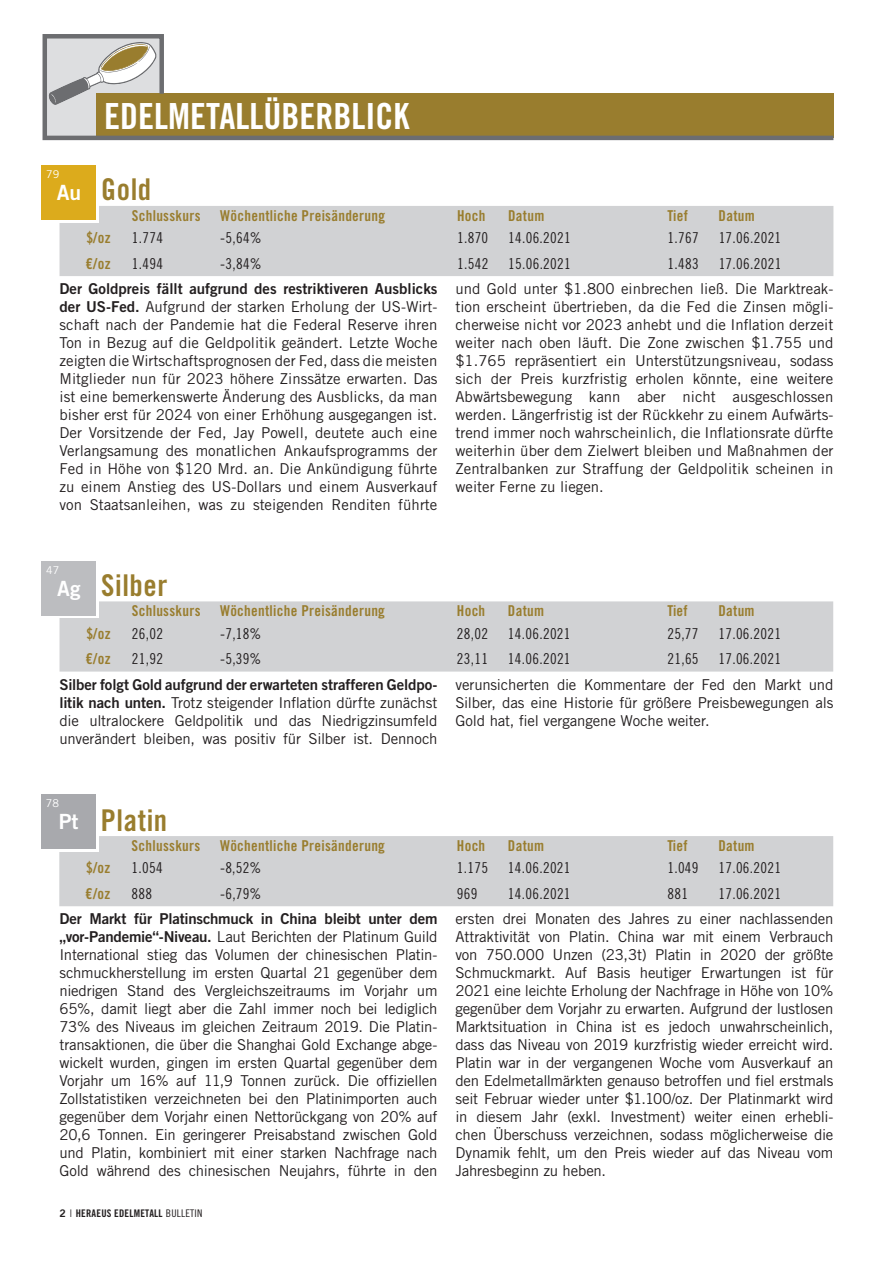
<style>
.page{position:relative;width:893px;height:1263px;background:#fff}
.page>*{position:absolute;margin:0;border:0;box-sizing:border-box;transform-origin:0 0}
.t1{font:36px "Trade Gothic LT Std Bd Cn 20";color:#fff}
.t2{font:30px "Trade Gothic LT Std Bd Cn 20";letter-spacing:.02em;color:#997d2e}
.t3{font:21px "Trade Gothic LT Std Bd 2";color:#fff}
.t4{font:15px/18px "Trade Gothic LT Std";letter-spacing:-.005em;color:#231f20;text-align:justify}
.t5{font:15px "Trade Gothic LT Std Cn 18";letter-spacing:.02em;color:#231f20}
.t6{font:15px "Trade Gothic LT Std Bd Cn 20";letter-spacing:.02em;color:#997d2e}
.t7{font:15px "Trade Gothic LT Std Bd 2";letter-spacing:-.005em;color:#231f20}
.t8{font:10.8px "Trade Gothic LT Std";color:#fff}
.t9{font:10.5px "Trade Gothic LT Std Bd Cn 20";letter-spacing:.02em;color:#231f20}
.s1{font-family:"Trade Gothic LT Std Bd 2"}
.s2{font-family:"Trade Gothic LT Std";font-weight:300}
.s3{font-family:"Trade Gothic LT Std Cn 18"}
</style>
<div class="page">
<div style="left:60px;top:601px;width:773px;height:71px;background:#d1d2d4"></div>
<div style="left:60px;top:206px;width:773px;height:70px;background:#d1d2d4"></div>
<div style="left:45px;top:168px;width:54px;height:54px;background:#fff"></div>
<div style="left:42px;top:165px;width:54px;height:55px;background:#dcab1c"></div>
<div style="left:45px;top:564px;width:54px;height:54px;background:linear-gradient(to right,#fff,#fff)"></div>
<div style="left:42px;top:561px;width:54px;height:54px;background:#bcbdc0"></div>
<svg style="left:42px;top:34px;width:792px;height:107px"></svg>
<div style="left:59px;top:836px;width:774px;height:70px;background:#d1d2d4"></div>
<div style="left:44px;top:797px;width:55px;height:54px;background:#fff"></div>
<div style="left:41px;top:794px;width:55px;height:55px;background:#a8a9ad"></div>
<h1 class="t1" style="left:104px;top:94px;width:307px">EDELMETALLÜBERBLICK</h1>
<p class="t8" style="left:46px;top:167px;width:15px">79</p>
<h3 class="t3" style="left:57px;top:180px;width:26px">Au</h3>
<h2 class="t2" style="left:101px;top:172px;width:52px">Gold</h2>
<p class="t6" style="left:132px;top:206px;width:70px">Schlusskurs</p>
<p class="t6" style="left:220px;top:206px;width:166px">Wöchentliche Preisänderung</p>
<p class="t6" style="left:457px;top:206px;width:30px">Hoch</p>
<p class="t6" style="left:508px;top:206px;width:38px">Datum</p>
<p class="t6" style="left:668px;top:206px;width:22px">Tief</p>
<p class="t6" style="left:719px;top:206px;width:38px">Datum</p>
<p class="t6" style="left:86px;top:229px;width:26px">$/oz</p>
<p class="t5" style="left:132px;top:229px;width:33px">1.774</p>
<p class="t5" style="left:220px;top:229px;width:43px">-5,64%</p>
<p class="t5" style="left:457px;top:229px;width:33px">1.870</p>
<p class="t5" style="left:508px;top:229px;width:64px">14.06.2021</p>
<p class="t5" style="left:668px;top:229px;width:33px">1.767</p>
<p class="t5" style="left:719px;top:229px;width:64px">17.06.2021</p>
<p class="t6" style="left:86px;top:254px;width:27px">€/oz</p>
<p class="t5" style="left:132px;top:254px;width:33px">1.494</p>
<p class="t5" style="left:220px;top:254px;width:43px">-3,84%</p>
<p class="t5" style="left:457px;top:254px;width:33px">1.542</p>
<p class="t5" style="left:508px;top:254px;width:64px">15.06.2021</p>
<p class="t5" style="left:668px;top:254px;width:33px">1.483</p>
<p class="t5" style="left:719px;top:254px;width:64px">17.06.2021</p>
<p class="t7" style="left:60px;top:279px;width:379px">Der Goldpreis fällt aufgrund des restriktiveren Ausblicks</p>
<p class="t4" style="left:60px;top:297px;width:379px"><span class="s1">der US-Fed.</span> Aufgrund der starken Erholung der US-Wirt&shy;schaft nach der Pandemie hat die Federal Reserve ihren Ton in Bezug auf die Geldpolitik geändert. Letzte Woche zeigten die Wirtschaftsprognosen der Fed, dass die meisten Mitglieder nun für 2023 höhere Zinssätze erwarten. Das ist eine bemerkenswerte Änderung des Ausblicks, da man bisher erst für 2024 von einer Erhöhung ausgegangen ist.<br>Der Vorsitzende der Fed, Jay Powell, deutete auch eine Verlangsamung des monatlichen Ankaufsprogramms der Fed in Höhe von $120 Mrd. an. Die Ankündigung führte zu einem Anstieg des US-Dollars und einem Ausverkauf von Staatsanleihen, was zu steigenden Renditen führte</p>
<p class="t4" style="left:455px;top:279px;width:379px">und Gold unter $1.800 einbrechen ließ. Die Marktreak&shy;tion erscheint übertrieben, da die Fed die Zinsen mögli&shy;cherweise nicht vor 2023 anhebt und die Inflation derzeit weiter nach oben läuft. Die Zone zwischen $1.755 und $1.765 repräsentiert ein Unterstützungsniveau, sodass sich der Preis kurzfristig erholen könnte, eine weitere Abwärtsbewegung kann aber nicht ausgeschlossen werden. Längerfristig ist der Rückkehr zu einem Aufwärts&shy;trend immer noch wahrscheinlich, die Inflationsrate dürfte weiterhin über dem Zielwert bleiben und Maßnahmen der Zentralbanken zur Straffung der Geldpolitik scheinen in weiter Ferne zu liegen.</p>
<p class="t8" style="left:46px;top:563px;width:15px">47</p>
<h3 class="t3" style="left:57px;top:575px;width:25px">Ag</h3>
<h2 class="t2" style="left:101px;top:567px;width:68px">Silber</h2>
<p class="t6" style="left:132px;top:602px;width:70px">Schlusskurs</p>
<p class="t6" style="left:220px;top:602px;width:166px">Wöchentliche Preisänderung</p>
<p class="t6" style="left:457px;top:602px;width:30px">Hoch</p>
<p class="t6" style="left:508px;top:602px;width:38px">Datum</p>
<p class="t6" style="left:667px;top:602px;width:22px">Tief</p>
<p class="t6" style="left:718px;top:602px;width:38px">Datum</p>
<p class="t6" style="left:86px;top:624px;width:26px">$/oz</p>
<p class="t5" style="left:132px;top:624px;width:33px">26,02</p>
<p class="t5" style="left:220px;top:624px;width:43px">-7,18%</p>
<p class="t5" style="left:457px;top:624px;width:33px">28,02</p>
<p class="t5" style="left:508px;top:624px;width:64px">14.06.2021</p>
<p class="t5" style="left:667px;top:624px;width:33px">25,77</p>
<p class="t5" style="left:718px;top:624px;width:64px">17.06.2021</p>
<p class="t6" style="left:86px;top:650px;width:27px">€/oz</p>
<p class="t5" style="left:132px;top:650px;width:33px">21,92</p>
<p class="t5" style="left:220px;top:650px;width:43px">-5,39%</p>
<p class="t5" style="left:457px;top:650px;width:33px">23,11</p>
<p class="t5" style="left:508px;top:650px;width:64px">14.06.2021</p>
<p class="t5" style="left:667px;top:650px;width:33px">21,65</p>
<p class="t5" style="left:718px;top:650px;width:64px">17.06.2021</p>
<p class="t7" style="left:60px;top:675px;width:379px">Silber folgt Gold aufgrund der erwarteten strafferen Geldpo-</p>
<p class="t4" style="left:60px;top:693px;width:379px"><span class="s1">litik nach unten.</span> Trotz steigender Inflation dürfte zunächst die ultralockere Geldpolitik und das Niedrigzinsumfeld unverändert bleiben, was positiv für Silber ist. Dennoch</p>
<p class="t4" style="left:455px;top:675px;width:379px">verunsicherten die Kommentare der Fed den Markt und Silber, das eine Historie für größere Preisbewegungen als Gold hat, fiel vergangene Woche weiter.</p>
<p class="t8" style="left:46px;top:796px;width:15px">78</p>
<h3 class="t3" style="left:59px;top:809px;width:21px">Pt</h3>
<h2 class="t2" style="left:101px;top:802px;width:68px">Platin</h2>
<p class="t6" style="left:132px;top:837px;width:70px">Schlusskurs</p>
<p class="t6" style="left:220px;top:837px;width:166px">Wöchentliche Preisänderung</p>
<p class="t6" style="left:457px;top:837px;width:30px">Hoch</p>
<p class="t6" style="left:508px;top:837px;width:38px">Datum</p>
<p class="t6" style="left:667px;top:837px;width:22px">Tief</p>
<p class="t6" style="left:718px;top:837px;width:38px">Datum</p>
<p class="t6" style="left:86px;top:859px;width:26px">$/oz</p>
<p class="t5" style="left:132px;top:859px;width:33px">1.054</p>
<p class="t5" style="left:220px;top:859px;width:43px">-8,52%</p>
<p class="t5" style="left:457px;top:859px;width:33px">1.175</p>
<p class="t5" style="left:508px;top:859px;width:64px">14.06.2021</p>
<p class="t5" style="left:667px;top:859px;width:33px">1.049</p>
<p class="t5" style="left:718px;top:859px;width:64px">17.06.2021</p>
<p class="t6" style="left:85px;top:884px;width:27px">€/oz</p>
<p class="t5" style="left:132px;top:885px;width:22px">888</p>
<p class="t5" style="left:220px;top:885px;width:43px">-6,79%</p>
<p class="t5" style="left:457px;top:885px;width:22px">969</p>
<p class="t5" style="left:508px;top:885px;width:64px">14.06.2021</p>
<p class="t5" style="left:667px;top:885px;width:22px">881</p>
<p class="t5" style="left:718px;top:885px;width:64px">17.06.2021</p>
<p class="t7" style="left:60px;top:909px;width:379px">Der Markt für Platinschmuck in China bleibt unter dem</p>
<p class="t4" style="left:60px;top:927px;width:379px"><span class="s1">„vor-Pandemie“-Niveau.</span> Laut Berichten der Platinum Guild International stieg das Volumen der chinesischen Platin&shy;schmuckherstellung im ersten Quartal 21 gegenüber dem niedrigen Stand des Vergleichszeitraums im Vorjahr um 65%, damit liegt aber die Zahl immer noch bei lediglich 73% des Niveaus im gleichen Zeitraum 2019. Die Platin&shy;transaktionen, die über die Shanghai Gold Exchange abge&shy;wickelt wurden, gingen im ersten Quartal gegenüber dem Vorjahr um 16% auf 11,9 Tonnen zurück. Die offiziellen Zollstatistiken verzeichneten bei den Platinimporten auch gegenüber dem Vorjahr einen Nettorückgang von 20% auf 20,6 Tonnen. Ein geringerer Preisabstand zwischen Gold und Platin, kombiniert mit einer starken Nachfrage nach Gold während des chinesischen Neujahrs, führte in den</p>
<p class="t9" style="left:60px;top:1207px;width:144px"><span class="s1">2</span> <span class="s2">I</span> HERAEUS EDELMETALL <span class="s3">BULLETIN</span></p>
<p class="t4" style="left:455px;top:909px;width:379px">ersten drei Monaten des Jahres zu einer nachlassenden Attraktivität von Platin. China war mit einem Verbrauch von 750.000 Unzen (23,3t) Platin in 2020 der größte Schmuckmarkt. Auf Basis heutiger Erwartungen ist für 2021 eine leichte Erholung der Nachfrage in Höhe von 10% gegenüber dem Vorjahr zu erwarten. Aufgrund der lustlosen Marktsituation in China ist es jedoch unwahrscheinlich, dass das Niveau von 2019 kurzfristig wieder erreicht wird.<br>Platin war in der vergangenen Woche vom Ausverkauf an den Edelmetallmärkten genauso betroffen und fiel erstmals seit Februar wieder unter $1.100/oz. Der Platinmarkt wird in diesem Jahr (exkl. Investment) weiter einen erhebli&shy;chen Überschuss verzeichnen, sodass möglicherweise die Dynamik fehlt, um den Preis wieder auf das Niveau vom Jahresbeginn zu heben.</p>
</div>
